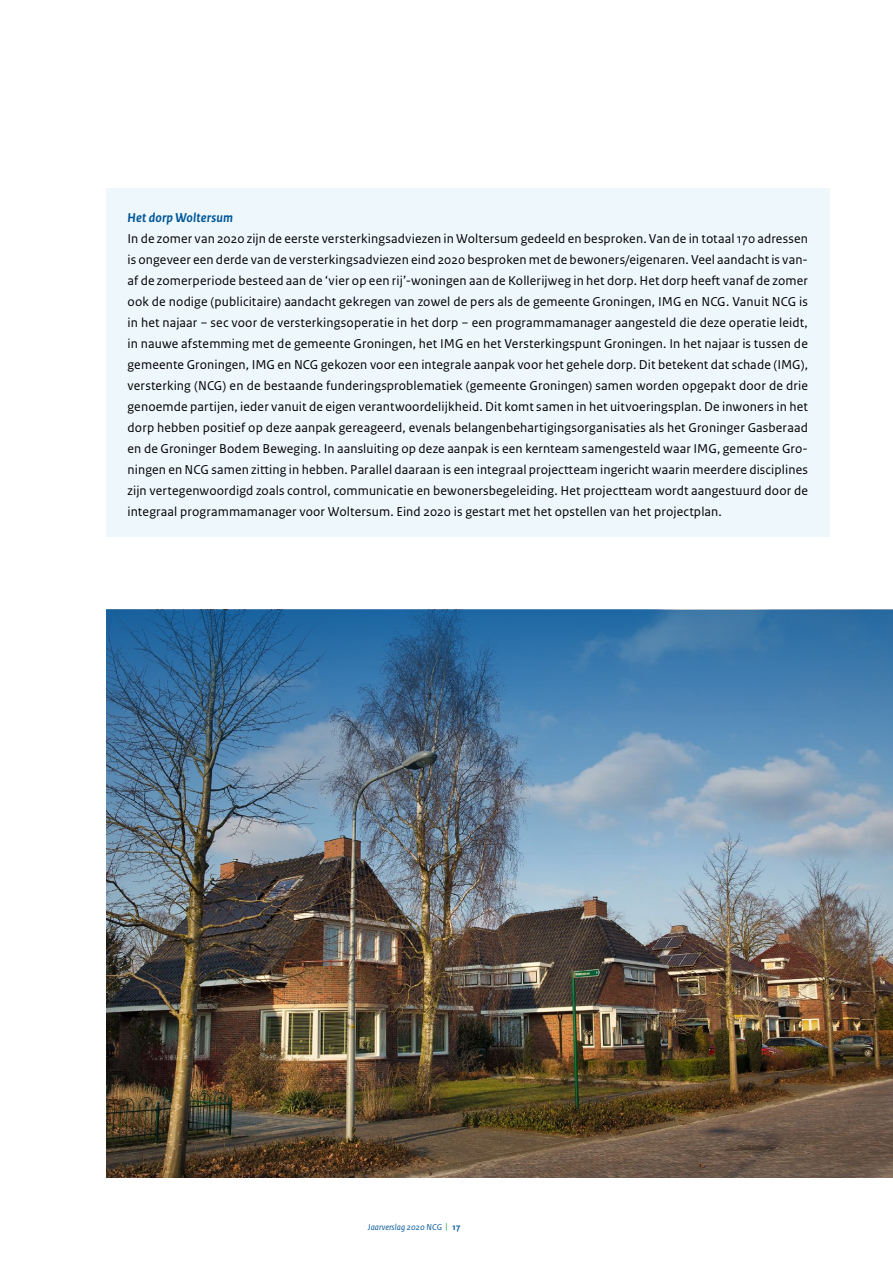
<style>
.page{position:relative;width:893px;height:1263px;background:#fff}
.page>*{position:absolute;margin:0;border:0;box-sizing:border-box;transform-origin:0 0}
.t1{font:13.5px/21px "Rijksoverheid Sans Text";letter-spacing:.01em;color:#000;text-align:justify}
.t2{font:italic 700 13.5px "Rijksoverheid Sans Text";letter-spacing:.01em;color:#005698}
.t3{font:italic 9px "Rijksoverheid Sans Text";letter-spacing:.01em;color:#005698}
.s1{color:#008c3c}
.s2{font-weight:700;font-style:normal}
</style>
<div class="page">
<div style="left:106px;top:189px;width:723px;height:348px;background:#eef7fc"></div>
<img style="left:106px;top:904px;width:787px;height:274px">
<img style="left:106px;top:610px;width:787px;height:294px">
<p class="t2" style="left:128px;top:210px;width:107px">Het dorp Woltersum</p>
<p class="t1" style="left:128px;top:228px;width:682px">In de zomer van 2020 zijn de eerste versterkingsadviezen in Woltersum gedeeld en besproken. Van de in totaal 170 adressen is ongeveer een derde van de versterkingsadviezen eind 2020 besproken met de bewoners/eigenaren. Veel aandacht is van&shy;af de zomerperiode besteed aan de ‘vier op een rij’-woningen aan de Kollerijweg in het dorp. Het dorp heeft vanaf de zomer ook de nodige (publicitaire) aandacht gekregen van zowel de pers als de gemeente Groningen, IMG en NCG. Vanuit NCG is in het najaar − sec voor de versterkingsoperatie in het dorp − een programmamanager aangesteld die deze operatie leidt, in nauwe afstemming met de gemeente Groningen, het IMG en het Versterkingspunt Groningen. In het najaar is tussen de gemeente Groningen, IMG en NCG gekozen voor een integrale aanpak voor het gehele dorp. Dit betekent dat schade (IMG), versterking (NCG) en de bestaande funderingsproblematiek (gemeente Groningen) samen worden opgepakt door de drie genoemde partijen, ieder vanuit de eigen verantwoordelijkheid. Dit komt samen in het uitvoeringsplan. De inwoners in het dorp hebben positief op deze aanpak gereageerd, evenals belangenbehartigingsorganisaties als het Groninger Gasberaad en de Groninger Bodem Beweging. In aansluiting op deze aanpak is een kernteam samengesteld waar IMG, gemeente Gro&shy;ningen en NCG samen zitting in hebben. Parallel daaraan is een integraal projectteam ingericht waarin meerdere disciplines zijn vertegenwoordigd zoals control, communicatie en bewonersbegeleiding. Het projectteam wordt aangestuurd door de integraal programmamanager voor Woltersum. Eind 2020 is gestart met het opstellen van het projectplan.</p>
<p class="t3" style="left:368px;top:1222px;width:94px">Jaarverslag 2020 NCG <span class="s1">|</span> <span class="s2">17</span></p>
</div>
